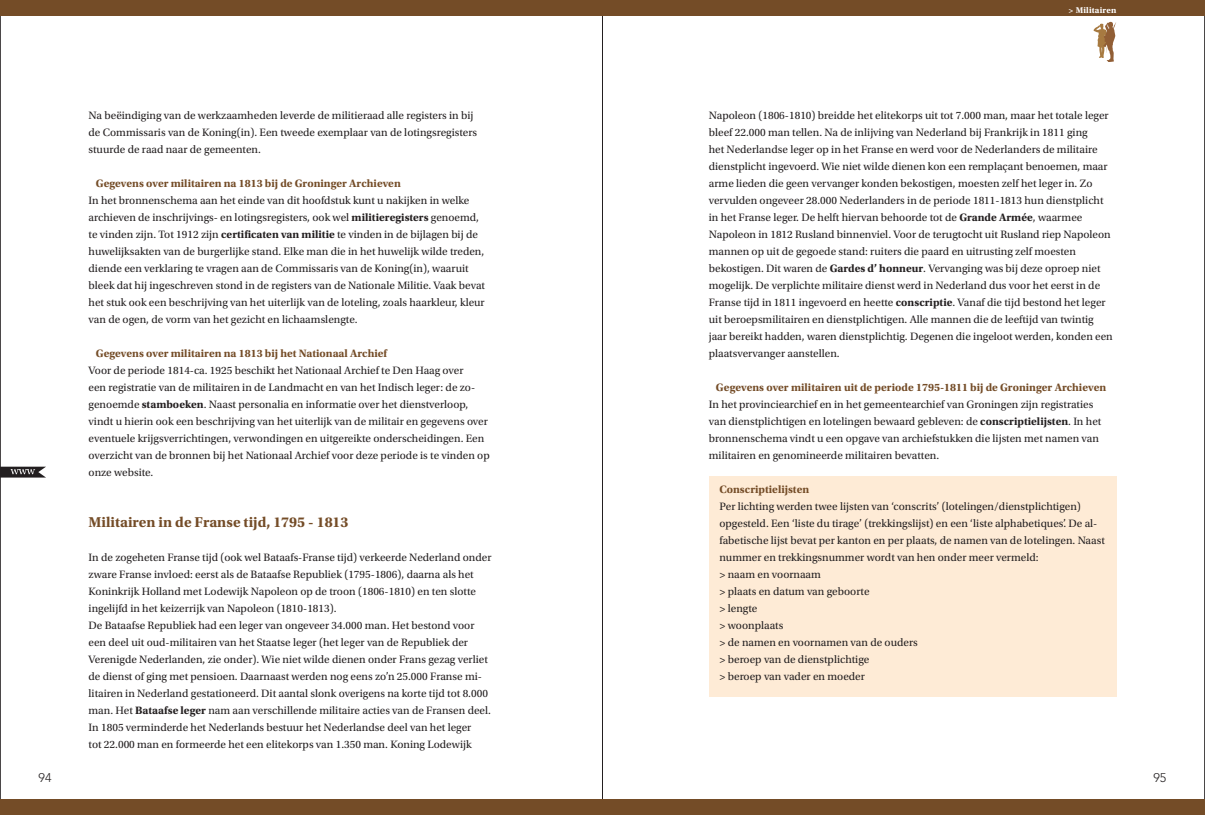
<style>
.page{position:relative;width:1205px;height:815px;background:#fff}
.page>*{position:absolute;margin:0;border:0;box-sizing:border-box;transform-origin:0 0}
.Normaal{font:700 15px "Utopia Std";color:#744c27}
.t1{font:300 12.5px "Avenir LT";color:#231f20}
.Normaal-2{font:11.25px/17px "Utopia Std";color:#231f20}
.Kop_3{font:11.25px/17px "Utopia Std";color:#231f20}
.Normaal-3{font:700 11.25px "Utopia Std";color:#744c27}
.t2{font:700 8.75px "Utopia Std";letter-spacing:.02em;color:#fff}
.s1{font-weight:700}
</style>
<div class="page">
<div style="left:0;top:0;width:1205px;height:16px;background:#744c27"></div>
<div style="left:709px;top:476px;width:407px;height:221px;background:#feebd6"></div>
<svg style="left:1093px;top:22px;width:23px;height:40px"></svg>
<div style="left:0;top:799px;width:1205px;height:16px;background:#744c27"></div>
<svg style="left:0;top:467px;width:46px;height:11px"></svg>
<p class="Normaal-2" style="left:89px;top:107px;width:390px">Na beëindiging van de werkzaamheden leverde de militieraad alle registers in bij de Commissaris van de Koning(in). Een tweede exemplaar van de lotingsregisters stuurde de raad naar de gemeenten.</p>
<p class="Normaal-3" style="left:96px;top:177px;width:307px">Gegevens over militairen na 1813 bij de Groninger Archieven</p>
<p class="Normaal-2" style="left:89px;top:192px;width:398px">In het bronnenschema aan het einde van dit hoofdstuk kunt u nakijken in welke archieven de inschrijvings- en lotingsregisters, ook wel <span class="s1">militieregisters</span> genoemd, te vinden zijn. Tot 1912 zijn <span class="s1">certificaten van militie</span> te vinden in de bijlagen bij de huwelijksakten van de burgerlijke stand. Elke man die in het huwelijk wilde treden, diende een verklaring te vragen aan de Commissaris van de Koning(in), waaruit bleek dat hij ingeschreven stond in de registers van de Nationale Militie. Vaak bevat het stuk ook een beschrijving van het uiterlijk van de loteling, zoals haarkleur, kleur van de ogen, de vorm van het gezicht en lichaamslengte.</p>
<p class="Normaal-3" style="left:96px;top:347px;width:293px">Gegevens over militairen na 1813 bij het Nationaal Archief</p>
<p class="Normaal-2" style="left:89px;top:362px;width:403px">Voor de periode 1814-ca. 1925 beschikt het Nationaal Archief te Den Haag over<br>een registratie van de militairen in de Landmacht en van het Indisch leger: de zo&shy;genoemde <span class="s1">stamboeken</span>. Naast personalia en informatie over het dienstverloop, vindt u hierin ook een beschrijving van het uiterlijk van de militair en gegevens over eventuele krijgsverrichtingen, verwondingen en uitgereikte onderscheidingen. Een overzicht van de bronnen bij het Nationaal Archief voor deze periode is te vinden op onze website.</p>
<p class="Normaal" style="left:89px;top:514px;width:261px">Militairen in de Franse tijd, 1795 - 1813</p>
<p class="Kop_3" style="left:89px;top:549px;width:404px">In de zogeheten Franse tijd (ook wel Bataafs-Franse tijd) verkeerde Nederland onder zware Franse invloed: eerst als de Bataafse Republiek (1795-1806), daarna als het Koninkrijk Holland met Lodewijk Napoleon op de troon (1806-1810) en ten slotte ingelijfd in het keizerrijk van Napoleon (1810-1813).</p>
<p class="Normaal-2" style="left:89px;top:617px;width:404px">De Bataafse Republiek had een leger van ongeveer 34.000 man. Het bestond voor een deel uit oud-militairen van het Staatse leger (het leger van de Republiek der Verenigde Nederlanden, zie onder). Wie niet wilde dienen onder Frans gezag verliet de dienst of ging met pensioen. Daarnaast werden nog eens zo’n 25.000 Franse mi&shy;litairen in Nederland gestationeerd. Dit aantal slonk overigens na korte tijd tot 8.000 man. Het <span class="s1">Bataafse leger</span> nam aan verschillende militaire acties van de Fransen deel.</p>
<p class="Normaal-2" style="left:89px;top:719px;width:385px">In 1805 verminderde het Nederlands bestuur het Nederlandse deel van het leger tot 22.000 man en formeerde het een elitekorps van 1.350 man. Koning Lodewijk</p>
<p class="t2" style="left:1068px;top:5px;width:49px">&gt; Militairen</p>
<p class="Normaal-2" style="left:709px;top:107px;width:405px">Napoleon (1806-1810) breidde het elitekorps uit tot 7.000 man, maar het totale leger bleef 22.000 man tellen. Na de inlijving van Nederland bij Frankrijk in 1811 ging<br>het Nederlandse leger op in het Franse en werd voor de Nederlanders de militaire dienstplicht ingevoerd. Wie niet wilde dienen kon een remplaçant benoemen, maar arme lieden die geen vervanger konden bekostigen, moesten zelf het leger in. Zo vervulden ongeveer 28.000 Nederlanders in de periode 1811-1813 hun dienstplicht in het Franse leger. De helft hiervan behoorde tot de <span class="s1">Grande Armée</span>, waarmee Napoleon in 1812 Rusland binnenviel. Voor de terugtocht uit Rusland riep Napoleon mannen op uit de gegoede stand: ruiters die paard en uitrusting zelf moesten bekostigen. Dit waren de <span class="s1">Gardes d’ honneur</span>. Vervanging was bij deze oproep niet mogelijk. De verplichte militaire dienst werd in Nederland dus voor het eerst in de Franse tijd in 1811 ingevoerd en heette <span class="s1">conscriptie</span>. Vanaf die tijd bestond het leger uit beroepsmilitairen en dienstplichtigen. Alle mannen die de leeftijd van twintig jaar bereikt hadden, waren dienstplichtig. Degenen die ingeloot werden, konden een plaatsvervanger aanstellen.</p>
<p class="Normaal-3" style="left:716px;top:381px;width:392px">Gegevens over militairen uit de periode 1795-1811 bij de Groninger Archieven</p>
<p class="Normaal-2" style="left:709px;top:396px;width:394px">In het provinciearchief en in het gemeentearchief van Groningen zijn registraties van dienstplichtigen en lotelingen bewaard gebleven: de <span class="s1">conscriptielijsten</span>. In het bronnenschema vindt u een opgave van archiefstukken die lijsten met namen van militairen en genomineerde militairen bevatten.</p>
<p class="Normaal-3" style="left:719px;top:483px;width:91px">Conscriptielijsten</p>
<p class="Normaal-2" style="left:719px;top:498px;width:387px">Per lichting werden twee lijsten van ‘conscrits’ (lotelingen/dienstplichtigen) opgesteld. Een ‘liste du tirage’ (trekkingslijst) en een ‘liste alphabetiques’. De al&shy;fabetische lijst bevat per kanton en per plaats, de namen van de lotelingen. Naast nummer en trekkingsnummer wordt van hen onder meer vermeld:</p>
<p class="Normaal-2" style="left:719px;top:566px;width:103px">&gt; naam en voornaam</p>
<p class="Normaal-2" style="left:719px;top:583px;width:152px">&gt; plaats en datum van geboorte</p>
<p class="Normaal-2" style="left:719px;top:600px;width:39px">&gt; lengte</p>
<p class="Normaal-2" style="left:719px;top:617px;width:65px">&gt; woonplaats</p>
<p class="Normaal-2" style="left:719px;top:634px;width:200px">&gt; de namen en voornamen van de ouders</p>
<p class="Normaal-2" style="left:719px;top:651px;width:151px">&gt; beroep van de dienstplichtige</p>
<p class="Normaal-2" style="left:719px;top:668px;width:147px">&gt; beroep van vader en moeder</p>
<p class="t1" style="left:39px;top:771px;width:14px">94</p>
<p class="t1" style="left:1153px;top:771px;width:14px">95</p>
</div>
